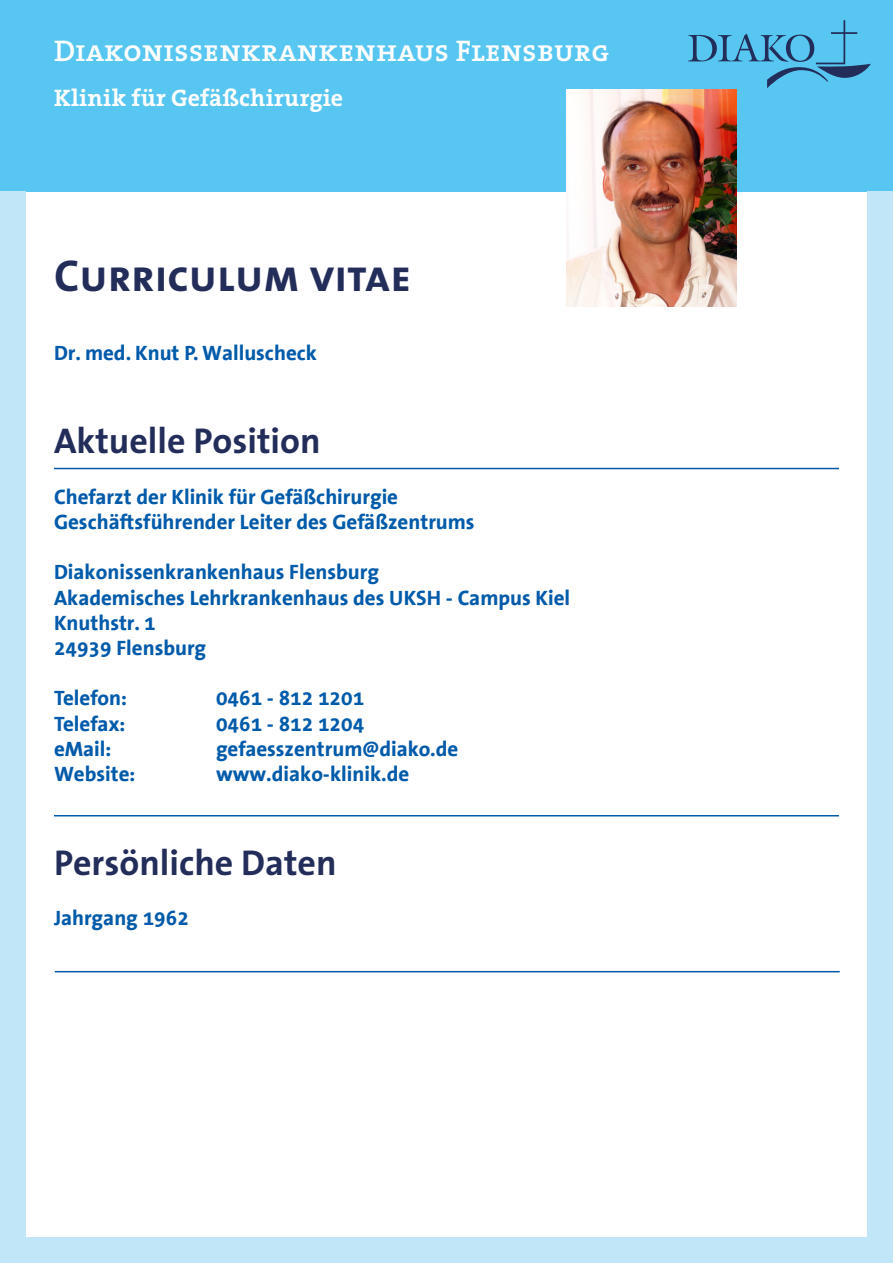
<style>
.page{position:relative;width:893px;height:1263px;background:#fff}
.page>*{position:absolute;margin:0;border:0;box-sizing:border-box;transform-origin:0 0}
.t1{font:45px "The Sans Bold Caps";color:#232d5a}
.t2{font:700 36px "The Sans";color:#232d5a}
.t3{font:30px "The Serif Semi Bold Caps";color:#fff}
.t4{font:700 24px "The Serif";letter-spacing:.01em;color:#fff}
.t5{font:700 21px/25.2px "The Sans Office";color:#015aaa}
</style>
<div class="page">
<div style="left:0;top:0;width:893px;height:191px;background:#57c6f1"></div>
<svg style="left:688px;top:20px;width:183px;height:68px"></svg>
<img style="left:567px;top:89px;width:170px;height:217px">
<div style="left:0;top:191px;width:26px;height:1072px;background:#c1e6f8"></div>
<div style="left:867px;top:191px;width:26px;height:1072px;background:#c1e6f8"></div>
<div style="left:0;top:1237px;width:893px;height:26px;background:#c1e6f8"></div>
<hr style="left:54px;top:468px;width:785px;height:1px;background:#015aaa">
<hr style="left:55px;top:971px;width:785px;height:1px;background:#015aaa">
<hr style="left:54px;top:815px;width:785px;height:1px;background:#015aaa">
<h3 class="t3" style="left:54px;top:26px;width:557px">Diakonissenkrankenhaus Flensburg</h3>
<p class="t4" style="left:54px;top:78px;width:291px">Klinik für Gefäßchirurgie</p>
<h1 class="t1" style="left:54px;top:238px;width:359px">Curriculum vitae</h1>
<p class="t5" style="left:54px;top:341px;width:265px">Dr. med. Knut P. Walluscheck</p>
<h2 class="t2" style="left:54px;top:411px;width:268px">Aktuelle Position</h2>
<p class="t5" style="left:54px;top:485px;width:422px">Chefarzt der Klinik für Gefäßchirurgie<br>Geschäftsführender Leiter des Gefäßzentrums</p>
<p class="t5" style="left:54px;top:560px;width:518px">Diakonissenkrankenhaus Flensburg<br>Akademisches Lehrkrankenhaus des UKSH - Campus Kiel<br>Knuthstr. 1<br>24939 Flensburg</p>
<p class="t5" style="left:54px;top:686px;width:75px">Telefon:</p>
<p class="t5" style="left:216px;top:686px;width:150px">0461 - 812 1201</p>
<p class="t5" style="left:54px;top:711px;width:73px">Telefax:</p>
<p class="t5" style="left:216px;top:711px;width:150px">0461 - 812 1204</p>
<p class="t5" style="left:54px;top:737px;width:59px">eMail:</p>
<p class="t5" style="left:216px;top:737px;width:244px">gefaesszentrum@diako.de</p>
<p class="t5" style="left:54px;top:762px;width:83px">Website:</p>
<p class="t5" style="left:216px;top:762px;width:195px">www.diako-klinik.de</p>
<h2 class="t2" style="left:54px;top:832px;width:284px">Persönliche Daten</h2>
<p class="t5" style="left:54px;top:906px;width:136px">Jahrgang 1962</p>
</div>
